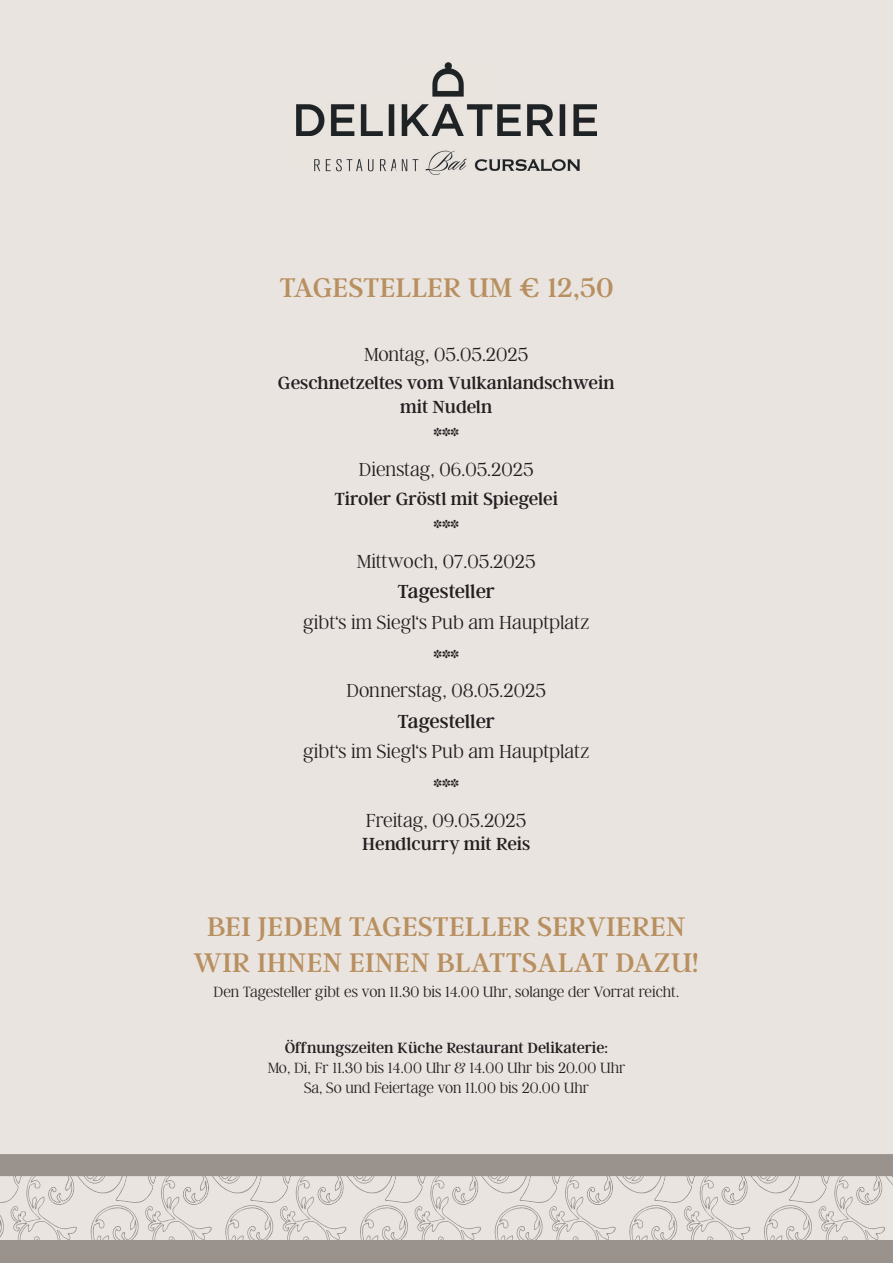
<style>
.page{position:relative;width:893px;height:1263px;background:#e9e4e0}
.page>*{position:absolute;margin:0;border:0;box-sizing:border-box;transform-origin:0 0}
.t1{font:30px/36px "Argent CF";letter-spacing:.01em;color:#b88f5f;text-align:center}
.t2{font:27px "Argent CF";color:#231f20}
.t3{font:100 21px "Argent CF";color:#231f20}
.t4{font:21px "Argent CF";letter-spacing:-.01em;color:#231f20}
.t5{font:19.5px/23.4px "Argent CF";color:#231f20;text-align:center}
.t6{font:100 16.5px/19.8px "Argent CF";color:#231f20;text-align:center}
.t7{font:16.5px "Argent CF";color:#231f20}
</style>
<div class="page">
<img style="left:297px;top:62px;width:299px;height:112px">
<svg style="left:0;top:1154px;width:893px;height:87px"></svg>
<div style="left:0;top:1241px;width:893px;height:22px;background:#9a928c"></div>
<h1 class="t1" style="left:279px;top:270px;width:336px">TAGESTELLER UM € 12,50</h1>
<p class="t3" style="left:364px;top:342px;width:166px">Montag, 05.05.2025</p>
<p class="t5" style="left:278px;top:372px;width:338px">Geschnetzeltes vom Vulkanlandschwein mit Nudeln</p>
<p class="t2" style="left:433px;top:421px;width:27px">***</p>
<p class="t3" style="left:359px;top:457px;width:176px">Dienstag, 06.05.2025</p>
<p class="t5" style="left:334px;top:487px;width:225px">Tiroler Gröstl mit Spiegelei</p>
<p class="t2" style="left:433px;top:513px;width:27px">***</p>
<p class="t3" style="left:357px;top:549px;width:181px">Mittwoch, 07.05.2025</p>
<p class="t4" style="left:398px;top:579px;width:99px">Tagesteller</p>
<p class="t3" style="left:303px;top:610px;width:288px">gibt‘s im Siegl‘s Pub am Hauptplatz</p>
<p class="t2" style="left:433px;top:642px;width:27px">***</p>
<p class="t3" style="left:347px;top:678px;width:201px">Donnerstag, 08.05.2025</p>
<p class="t4" style="left:398px;top:709px;width:99px">Tagesteller</p>
<p class="t3" style="left:303px;top:740px;width:288px">gibt‘s im Siegl‘s Pub am Hauptplatz</p>
<p class="t2" style="left:433px;top:772px;width:27px">***</p>
<p class="t3" style="left:366px;top:808px;width:162px">Freitag, 09.05.2025</p>
<p class="t5" style="left:362px;top:833px;width:170px">Hendlcurry mit Reis</p>
<h1 class="t1" style="left:194px;top:908px;width:507px">BEI JEDEM TAGESTELLER SERVIEREN<br>WIR IHNEN EINEN BLATTSALAT DAZU!</h1>
<p class="t6" style="left:214px;top:981px;width:467px">Den Tagesteller gibt es von 11.30 bis 14.00 Uhr, solange der Vorrat reicht.</p>
<p class="t7" style="left:285px;top:1038px;width:325px">Öffnungszeiten Küche Restaurant Delikaterie:</p>
<p class="t6" style="left:268px;top:1057px;width:359px">Mo, Di, Fr 11.30 bis 14.00 Uhr &amp; 14.00 Uhr bis 20.00 Uhr<br>Sa, So und Feiertage von 11.00 bis 20.00 Uhr</p>
</div>
